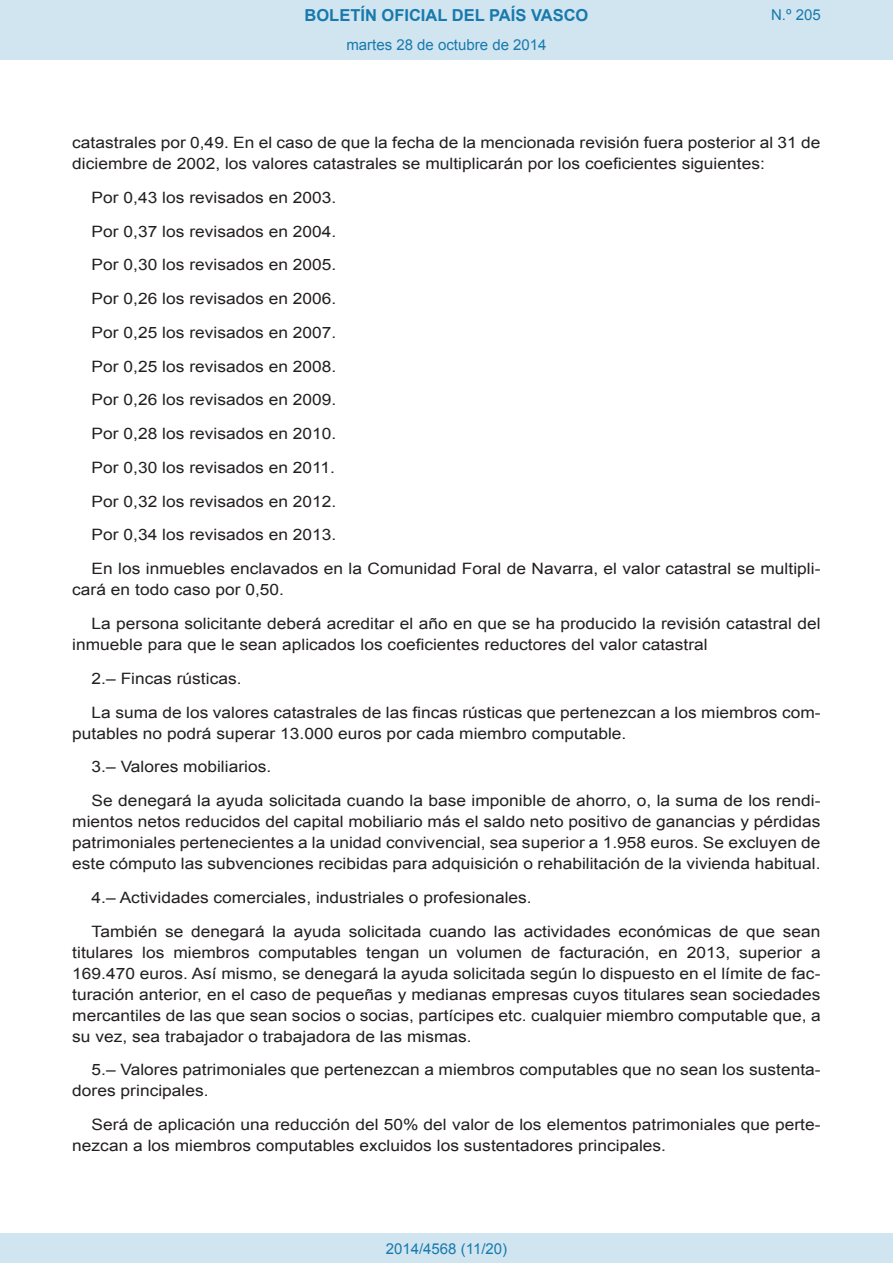
<style>
.page{position:relative;width:893px;height:1263px;background:#fff}
.page>*{position:absolute;margin:0;border:0;box-sizing:border-box;transform-origin:0 0}
.t1{font:700 16.5px "Arial";color:#1879ad}
.BOPVDetalle{font:15.6px/21px "Arial";color:#231f20;scale:1.11 1}
.Paginacion_Centro{font:15px "Arial";color:#1879ad}
</style>
<div class="page">
<div style="left:0;top:0;width:893px;height:60px;background:#d0e5f0"></div>
<div style="left:0;top:1233px;width:893px;height:30px;background:#d0e5f0"></div>
<p class="t1" style="left:305px;top:4px;width:285px">BOLETÍN OFICIAL DEL PAÍS VASCO</p>
<p class="Paginacion_Centro" style="left:346px;top:35px;width:202px">martes 28 de octubre de 2014</p>
<p class="Paginacion_Centro" style="left:771px;top:5px;width:51px">N.º 205</p>
<p class="BOPVDetalle" style="left:72px;top:132px;width:675px">catastrales por 0,49. En el caso de que la fecha de la mencionada revisión fuera posterior al 31 de diciembre de 2002, los valores catastrales se multiplicarán por los coeficientes siguientes:</p>
<p class="BOPVDetalle" style="left:92px;top:187px;width:222px">Por 0,43 los revisados en 2003.</p>
<p class="BOPVDetalle" style="left:92px;top:221px;width:222px">Por 0,37 los revisados en 2004.</p>
<p class="BOPVDetalle" style="left:92px;top:255px;width:222px">Por 0,30 los revisados en 2005.</p>
<p class="BOPVDetalle" style="left:92px;top:288px;width:222px">Por 0,26 los revisados en 2006.</p>
<p class="BOPVDetalle" style="left:92px;top:322px;width:222px">Por 0,25 los revisados en 2007.</p>
<p class="BOPVDetalle" style="left:92px;top:356px;width:222px">Por 0,25 los revisados en 2008.</p>
<p class="BOPVDetalle" style="left:92px;top:390px;width:222px">Por 0,26 los revisados en 2009.</p>
<p class="BOPVDetalle" style="left:92px;top:423px;width:222px">Por 0,28 los revisados en 2010.</p>
<p class="BOPVDetalle" style="left:92px;top:457px;width:221px">Por 0,30 los revisados en 2011.</p>
<p class="BOPVDetalle" style="left:92px;top:491px;width:222px">Por 0,32 los revisados en 2012.</p>
<p class="BOPVDetalle" style="left:92px;top:525px;width:222px">Por 0,34 los revisados en 2013.</p>
<p class="BOPVDetalle" style="left:72px;top:558px;width:676px;text-indent:19px">En los inmuebles enclavados en la Comunidad Foral de Navarra, el valor catastral se multipli&shy;cará en todo caso por 0,50.</p>
<p class="BOPVDetalle" style="left:72px;top:613px;width:676px;text-indent:19px">La persona solicitante deberá acreditar el año en que se ha producido la revisión catastral del inmueble para que le sean aplicados los coeficientes reductores del valor catastral</p>
<p class="BOPVDetalle" style="left:92px;top:668px;width:137px">2.– Fincas rústicas.</p>
<p class="BOPVDetalle" style="left:72px;top:702px;width:676px;text-indent:19px">La suma de los valores catastrales de las fincas rústicas que pertenezcan a los miembros com&shy;putables no podrá superar 13.000 euros por cada miembro computable.</p>
<p class="BOPVDetalle" style="left:92px;top:756px;width:163px">3.– Valores mobiliarios.</p>
<p class="BOPVDetalle" style="left:72px;top:790px;width:676px;text-align:justify;text-indent:19px">Se denegará la ayuda solicitada cuando la base imponible de ahorro, o, la suma de los rendi&shy;mientos netos reducidos del capital mobiliario más el saldo neto positivo de ganancias y pérdidas patrimoniales pertenecientes a la unidad convivencial, sea superior a 1.958 euros. Se excluyen de este cómputo las subvenciones recibidas para adquisición o rehabilitación de la vivienda habitual.</p>
<p class="BOPVDetalle" style="left:92px;top:887px;width:398px">4.– Actividades comerciales, industriales o profesionales.</p>
<p class="BOPVDetalle" style="left:72px;top:921px;width:676px;text-align:justify;text-indent:19px">También se denegará la ayuda solicitada cuando las actividades económicas de que sean titulares los miembros computables tengan un volumen de facturación, en 2013, superior a 169.470 euros. Así mismo, se denegará la ayuda solicitada según lo dispuesto en el límite de fac&shy;turación anterior, en el caso de pequeñas y medianas empresas cuyos titulares sean sociedades mercantiles de las que sean socios o socias, partícipes etc. cualquier miembro computable que, a su vez, sea trabajador o trabajadora de las mismas.</p>
<p class="BOPVDetalle" style="left:72px;top:1059px;width:676px;text-indent:19px">5.– Valores patrimoniales que pertenezcan a miembros computables que no sean los sustenta&shy;dores principales.</p>
<p class="BOPVDetalle" style="left:72px;top:1114px;width:676px;text-indent:19px">Será de aplicación una reducción del 50% del valor de los elementos patrimoniales que perte&shy;nezcan a los miembros computables excluidos los sustentadores principales.</p>
<p class="Paginacion_Centro" style="left:386px;top:1238px;width:123px">2014/4568 (11/20)</p>
</div>
